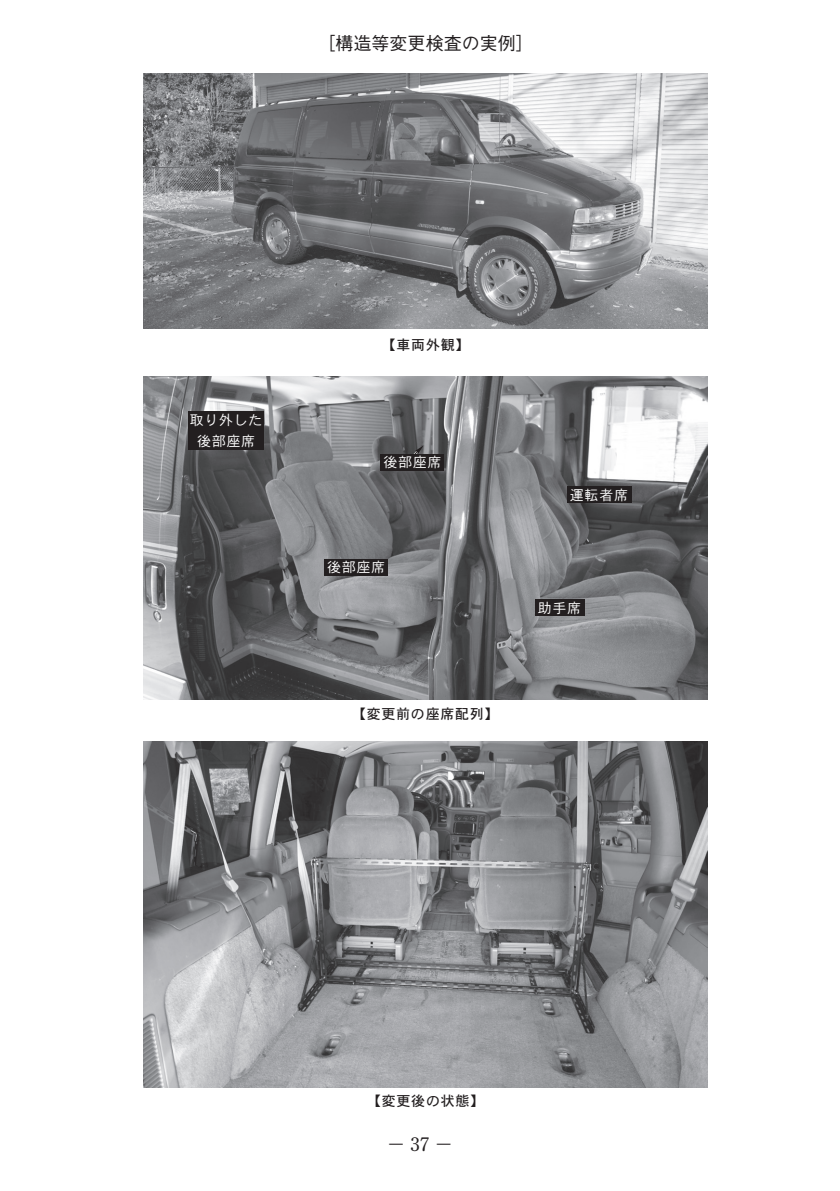
<style>
.page{position:relative;width:840px;height:1191px;background:#fff}
.page>*{position:absolute;margin:0;border:0;box-sizing:border-box;transform-origin:0 0}
.t1{font:700 18.6px "Futo Min A101 Pro";color:#231f20}
.t2{font:500 18px "Gothic BBB Pro";color:#231f20}
.t3{font:14px "DFHS Gothic W5 WIN RKSJ H";letter-spacing:.05em;color:#231f20}
.t4{font:14px/21px "DFHS Gothic W3 WIN RKSJ H";letter-spacing:.05em;color:#fff;text-align:center}
</style>
<div class="page">
<img style="left:144px;top:74px;width:563px;height:254px">
<img style="left:144px;top:376px;width:563px;height:323px">
<svg style="left:400px;top:445px;width:23px;height:9px"></svg>
<div style="left:567px;top:486px;width:64px;height:17px;background:#231f20"></div>
<div style="left:535px;top:599px;width:49px;height:17px;background:#231f20"></div>
<div style="left:324px;top:558px;width:63px;height:17px;background:#231f20"></div>
<div style="left:380px;top:454px;width:64px;height:17px;background:#231f20"></div>
<div style="left:188px;top:411px;width:75px;height:39px;background:#231f20"></div>
<img style="left:144px;top:741px;width:563px;height:346px">
<p class="t2" style="left:317px;top:29px;width:217px">［構造等変更検査の実例］</p>
<p class="t4" style="left:190px;top:409px;width:74px">取り外した後部座席</p>
<p class="t3" style="left:381px;top:337px;width:89px">【車両外観】</p>
<p class="t4" style="left:383px;top:452px;width:60px">後部座席</p>
<p class="t4" style="left:327px;top:556px;width:60px">後部座席</p>
<p class="t3" style="left:352px;top:707px;width:148px">【変更前の座席配列】</p>
<p class="t4" style="left:569px;top:484px;width:60px">運転者席</p>
<p class="t4" style="left:537px;top:597px;width:45px">助手席</p>
<p class="t3" style="left:367px;top:1094px;width:118px">【変更後の状態】</p>
<p class="t1" style="left:386px;top:1129px;width:68px">－37－</p>
</div>
